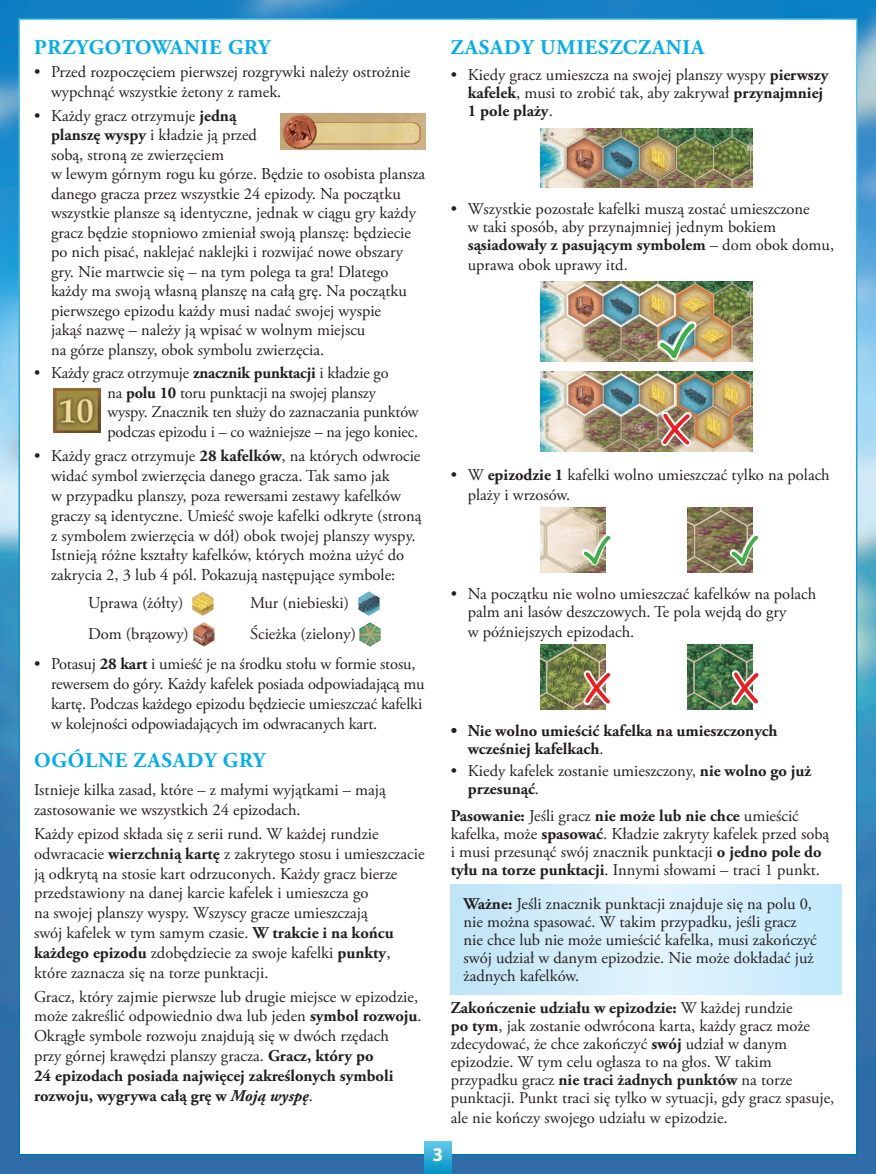
<style>
.page{position:relative;width:876px;height:1174px;background:#fff}
.page>*{position:absolute;margin:0;border:0;box-sizing:border-box;transform-origin:0 0}
.Heading_1{font:700 21px "Adobe Garamond Pro";letter-spacing:.04em;color:#00aeef}
.t1{font:700 19.5px "Myriad Pro";color:#fff}
.Body{font:16.5px/19.8px "Adobe Garamond Pro";color:#231f20}
.t2{font:700 16.5px/18px "Adobe Garamond Pro";color:#231f20}
.s1{font-weight:700}
.s2{font-weight:700;font-style:italic}
.s3{font-weight:400}
</style>
<div class="page">
<img style="left:0;top:0;width:876px;height:1174px">
<div style="left:19px;top:19px;width:838px;height:1136px;background:#fff;border:3px solid #fff"></div>
<svg style="left:424px;top:1141px;width:27px;height:33px"></svg>
<img style="left:280px;top:114px;width:145px;height:36px">
<img style="left:53px;top:388px;width:48px;height:44px">
<img style="left:540px;top:128px;width:213px;height:59px">
<img style="left:540px;top:281px;width:213px;height:80px">
<img style="left:540px;top:371px;width:213px;height:80px">
<svg style="left:659px;top:410px;width:34px;height:38px"></svg>
<img style="left:655px;top:315px;width:44px;height:58px">
<img style="left:540px;top:507px;width:66px;height:65px">
<svg style="left:580px;top:529px;width:31px;height:44px"></svg>
<img style="left:687px;top:507px;width:65px;height:65px">
<svg style="left:727px;top:529px;width:31px;height:44px"></svg>
<img style="left:540px;top:644px;width:65px;height:65px">
<svg style="left:582px;top:669px;width:29px;height:38px"></svg>
<img style="left:687px;top:644px;width:65px;height:65px">
<svg style="left:730px;top:669px;width:29px;height:38px"></svg>
<svg style="left:451px;top:884px;width:391px;height:110px;background:#d1ecf9"></svg>
<img style="left:192px;top:591px;width:21px;height:25px">
<img style="left:193px;top:622px;width:22px;height:24px">
<img style="left:358px;top:591px;width:22px;height:25px">
<img style="left:359px;top:622px;width:22px;height:24px">
<p class="Heading_1" style="left:34px;top:35px;width:238px">PRZYGOTOWANIE GRY</p>
<p class="Body" style="left:51px;top:63px;width:361px;text-indent:-17px">• Przed rozpoczęciem pierwszej rozgrywki należy ostrożnie wypchnąć wszystkie żetony z ramek.</p>
<p class="Body" style="left:51px;top:106px;width:376px;text-indent:-17px">• Każdy gracz otrzymuje <span class="s1">jedną<br>planszę wyspy</span> i kładzie ją przed<br>sobą, stroną ze zwierzęciem<br>w lewym górnym rogu ku górze. Będzie to osobista plansza danego gracza przez wszystkie 24 epizody. Na początku wszystkie plansze są identyczne, jednak w ciągu gry każdy gracz będzie stopniowo zmieniał swoją planszę: będziecie po nich pisać, naklejać naklejki i rozwijać nowe obszary gry. Nie martwcie się – na tym polega ta gra! Dlatego każdy ma swoją własną planszę na całą grę. Na początku pierwszego epizodu każdy musi nadać swojej wyspie<br>jakąś nazwę – należy ją wpisać w wolnym miejscu<br>na górze planszy, obok symbolu zwierzęcia.</p>
<p class="Body" style="left:108px;top:364px;width:312px;text-indent:-74px">• Każdy gracz otrzymuje <span class="s1">znacznik punktacji</span> i kładzie go<br>na <span class="s1">polu 10</span> toru punktacji na swojej planszy wyspy. Znacznik ten służy do zaznaczania punktów podczas epizodu i – co ważniejsze – na jego koniec.</p>
<p class="Body" style="left:51px;top:447px;width:372px;text-indent:-17px">• Każdy gracz otrzymuje <span class="s1">28 kafelków</span>, na których odwrocie widać symbol zwierzęcia danego gracza. Tak samo jak<br>w przypadku planszy, poza rewersami zestawy kafelków graczy są identyczne. Umieść swoje kafelki odkryte (stroną z symbolem zwierzęcia w dół) obok twojej planszy wyspy.<br>Istnieją różne kształty kafelków, których można użyć do zakrycia 2, 3 lub 4 pól. Pokazują następujące symbole:</p>
<p class="Body" style="left:88px;top:594px;width:97px">Uprawa (żółty)</p>
<p class="Body" style="left:250px;top:594px;width:101px">Mur (niebieski)</p>
<p class="Body" style="left:88px;top:624px;width:102px">Dom (brązowy)</p>
<p class="Body" style="left:250px;top:624px;width:108px">Ścieżka (zielony)</p>
<p class="Body" style="left:51px;top:655px;width:375px;text-indent:-17px">• Potasuj <span class="s1">28 kart</span> i umieść je na środku stołu w formie stosu, rewersem do góry. Każdy kafelek posiada odpowiadającą mu kartę. Podczas każdego epizodu będziecie umieszczać kafelki w kolejności odpowiadających im odwracanych kart.</p>
<p class="Heading_1" style="left:34px;top:748px;width:232px">OGÓLNE ZASADY GRY</p>
<p class="Body" style="left:34px;top:780px;width:353px">Istnieje kilka zasad, które – z małymi wyjątkami – mają zastosowanie we wszystkich 24 epizodach.</p>
<p class="Body" style="left:34px;top:824px;width:392px">Każdy epizod składa się z serii rund. W każdej rundzie odwracacie <span class="s1">wierzchnią kartę</span> z zakrytego stosu i umieszczacie ją odkrytą na stosie kart odrzuconych. Każdy gracz bierze przedstawiony na danej karcie kafelek i umieszcza go<br>na swojej planszy wyspy. Wszyscy gracze umieszczają<br>swój kafelek w tym samym czasie. <span class="s1">W trakcie i na końcu każdego epizodu</span> zdobędziecie za swoje kafelki <span class="s1">punkty</span>, które zaznacza się na torze punktacji.</p>
<p class="Body" style="left:34px;top:987px;width:389px">Gracz, który zajmie pierwsze lub drugie miejsce w epizodzie, może zakreślić odpowiednio dwa lub jeden <span class="s1">symbol rozwoju</span>.<br>Okrągłe symbole rozwoju znajdują się w dwóch rzędach<br>przy górnej krawędzi planszy gracza. <span class="s1">Gracz, który po<br>24 epizodach posiada najwięcej zakreślonych symboli rozwoju, wygrywa całą grę w</span> <span class="s2">Moją wyspę</span>.</p>
<p class="t1" style="left:433px;top:1141px;width:12px">3</p>
<p class="Heading_1" style="left:451px;top:35px;width:255px">ZASADY UMIESZCZANIA</p>
<p class="Body" style="left:468px;top:66px;width:362px;line-height:18px;text-indent:-17px">• Kiedy gracz umieszcza na swojej planszy wyspy <span class="s1">pierwszy kafelek</span>, musi to zrobić tak, aby zakrywał <span class="s1">przynajmniej<br>1 pole plaży</span>.</p>
<p class="Body" style="left:468px;top:200px;width:368px;line-height:18px;text-indent:-17px">• Wszystkie pozostałe kafelki muszą zostać umieszczone<br>w taki sposób, aby przynajmniej jednym bokiem <span class="s1">sąsiadowały z pasującym symbolem</span> – dom obok domu,</p>
<p class="Body" style="left:468px;top:255px;width:162px">uprawa obok uprawy itd.</p>
<p class="Body" style="left:468px;top:465px;width:363px;text-indent:-17px">• W <span class="s1">epizodzie 1</span> kafelki wolno umieszczać tylko na polach plaży i wrzosów.</p>
<p class="Body" style="left:468px;top:585px;width:350px;line-height:18px;text-indent:-17px">• Na początku nie wolno umieszczać kafelków na polach palm ani lasów deszczowych. Te pola wejdą do gry</p>
<p class="Body" style="left:468px;top:622px;width:168px">w późniejszych epizodach.</p>
<p class="t2" style="left:468px;top:722px;width:311px;text-indent:-17px">• Nie wolno umieścić kafelka na umieszczonych wcześniej kafelkach<span class="s3">.</span></p>
<p class="Body" style="left:468px;top:762px;width:345px;line-height:18px;text-indent:-17px">• Kiedy kafelek zostanie umieszczony, <span class="s1">nie wolno go już przesunąć</span>.</p>
<p class="Body" style="left:451px;top:807px;width:380px;line-height:18px"><span class="s1">Pasowanie:</span> Jeśli gracz <span class="s1">nie może lub nie chce</span> umieścić kafelka, może <span class="s1">spasować</span>. Kładzie zakryty kafelek przed sobą i musi przesunąć swój znacznik punktacji <span class="s1">o jedno pole do tyłu na torze punktacji</span>. Innymi słowami – traci 1 punkt.</p>
<p class="Body" style="left:463px;top:895px;width:355px;line-height:18px"><span class="s1">Ważne:</span> Jeśli znacznik punktacji znajduje się na polu 0, nie można spasować. W takim przypadku, jeśli gracz nie chce lub nie może umieścić kafelka, musi zakończyć swój udział w danym epizodzie. Nie może dokładać już żadnych kafelków.</p>
<p class="Body" style="left:451px;top:999px;width:385px;line-height:18px"><span class="s1">Zakończenie udziału w epizodzie:</span> W każdej rundzie<br><span class="s1">po tym</span>, jak zostanie odwrócona karta, każdy gracz może zdecydować, że chce zakończyć <span class="s1">swój</span> udział w danym epizodzie. W tym celu ogłasza to na głos. W takim przypadku gracz <span class="s1">nie traci żadnych punktów</span> na torze punktacji. Punkt traci się tylko w sytuacji, gdy gracz spasuje,</p>
<p class="Body" style="left:451px;top:1108px;width:278px">ale nie kończy swojego udziału w epizodzie.</p>
</div>
